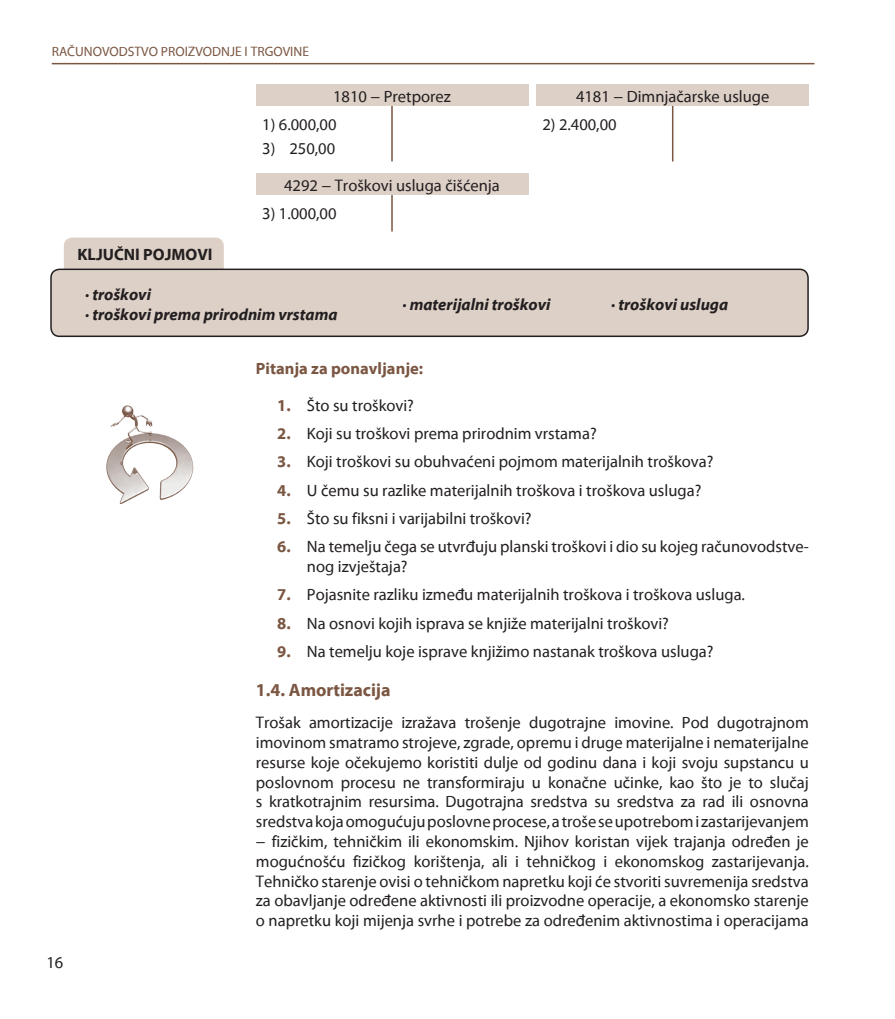
<style>
.page{position:relative;width:895px;height:1019px;background:#fff}
.page>*{position:absolute;margin:0;border:0;box-sizing:border-box;transform-origin:0 0}
._1_1__Naslov{font:700 18px "FS Myriad Pro";color:#7b5743}
.Tekst{font:16.5px/19.8px "FS Myriad Pro";color:#231f20;text-align:justify}
.Pitanja_tekst{font:16.5px/19.8px "FS Myriad Pro";color:#231f20}
.t1{font:italic 700 16.5px/19.8px "FS Myriad Pro";color:#231f20}
.Pitanja_NASLOV{font:700 16.5px "FS Myriad Pro";color:#7b5743}
.t2{font:700 16.5px "FS Myriad Pro";color:#231f20}
.t3{font:13.5px "FS Myriad Pro";color:#7b5743}
.s1{font-weight:700;color:#7b5743}
</style>
<div class="page">
<hr style="left:52px;top:63px;width:762px;height:1px;background:#7b5743">
<hr style="left:391px;top:104px;width:2px;height:57px;background:#7b5743">
<hr style="left:672px;top:104px;width:1px;height:57px;background:#7b5743">
<div style="left:256px;top:84px;width:272px;height:21px;background:#ddd0c7"></div>
<div style="left:536px;top:84px;width:273px;height:21px;background:#ddd0c7"></div>
<hr style="left:391px;top:193px;width:2px;height:38px;background:#7b5743">
<div style="left:256px;top:173px;width:272px;height:21px;background:#ddd0c7"></div>
<div style="left:64px;top:237px;width:160px;height:43px;background:#ddd0c7;border-radius:9px"></div>
<div style="left:51px;top:269px;width:757px;height:67px;background:#ddd0c7;border-radius:9px"></div>
<div style="left:50px;top:269px;width:759px;height:68px;border:2px solid #231f20;border-radius:9px"></div>
<img style="left:106px;top:405px;width:88px;height:99px">
<p class="t3" style="left:52px;top:45px;width:259px">RAČUNOVODSTVO PROIZVODNJE I TRGOVINE</p>
<p class="Tekst" style="left:333px;top:87px;width:119px">1810 – Pretporez</p>
<p class="Tekst" style="left:262px;top:115px;width:76px">1) 6.000,00</p>
<p class="Tekst" style="left:262px;top:139px;width:74px">3) 250,00</p>
<p class="Tekst" style="left:284px;top:176px;width:217px">4292 – Troškovi usluga čišćenja</p>
<p class="Tekst" style="left:262px;top:204px;width:76px">3) 1.000,00</p>
<p class="Tekst" style="left:576px;top:87px;width:195px">4181 – Dimnjačarske usluge</p>
<p class="Tekst" style="left:542px;top:115px;width:76px">2) 2.400,00</p>
<p class="Tekst" style="left:46px;top:953px;width:18px">16</p>
<p class="t2" style="left:77px;top:245px;width:137px">KLJUČNI POJMOVI</p>
<p class="t1" style="left:85px;top:285px;width:254px">· troškovi<br>· troškovi prema prirodnim vrstama</p>
<p class="t1" style="left:402px;top:295px;width:150px">· materijalni troškovi</p>
<p class="t1" style="left:611px;top:295px;width:119px">· troškovi usluga</p>
<p class="Pitanja_NASLOV" style="left:256px;top:359px;width:169px">Pitanja za ponavljanje:</p>
<p class="Pitanja_tekst" style="left:277px;top:396px;width:138px"><span class="s1">1.</span> Što su troškovi?</p>
<p class="Pitanja_tekst" style="left:277px;top:424px;width:321px"><span class="s1">2.</span> Koji su troškovi prema prirodnim vrstama?</p>
<p class="Pitanja_tekst" style="left:277px;top:452px;width:438px"><span class="s1">3.</span> Koji troškovi su obuhvaćeni pojmom materijalnih troškova?</p>
<p class="Pitanja_tekst" style="left:277px;top:480px;width:426px"><span class="s1">4.</span> U čemu su razlike materijalnih troškova i troškova usluga?</p>
<p class="Pitanja_tekst" style="left:277px;top:509px;width:256px"><span class="s1">5.</span> Što su fiksni i varijabilni troškovi?</p>
<p class="Pitanja_tekst" style="left:307px;top:537px;width:503px;text-indent:-30px"><span class="s1">6.</span> Na temelju čega se utvrđuju planski troškovi i dio su kojeg računovodstve&shy;nog izvještaja?</p>
<p class="Pitanja_tekst" style="left:277px;top:585px;width:469px"><span class="s1">7.</span> Pojasnite razliku između materijalnih troškova i troškova usluga.</p>
<p class="Pitanja_tekst" style="left:277px;top:613px;width:393px"><span class="s1">8.</span> Na osnovi kojih isprava se knjiže materijalni troškovi?</p>
<p class="Pitanja_tekst" style="left:277px;top:642px;width:438px"><span class="s1">9.</span> Na temelju koje isprave knjižimo nastanak troškova usluga?</p>
<p class="_1_1__Naslov" style="left:256px;top:679px;width:136px">1.4. Amortizacija</p>
<p class="Tekst" style="left:256px;top:713px;width:554px">Trošak amortizacije izražava trošenje dugotrajne imovine. Pod dugotrajnom imovinom smatramo strojeve, zgrade, opremu i druge materijalne i nematerijalne resurse koje očekujemo koristiti dulje od godinu dana i koji svoju supstancu u poslovnom procesu ne transformiraju u konačne učinke, kao što je to slučaj s kratkotrajnim resursima. Dugotrajna sredstva su sredstva za rad ili osnovna sredstva koja omogućuju poslovne procese, a troše se upotrebom i zastarijevanjem</p>
<p class="Tekst" style="left:256px;top:832px;width:554px">– fizičkim, tehničkim ili ekonomskim. Njihov koristan vijek trajanja određen je mogućnošću fizičkog korištenja, ali i tehničkog i ekonomskog zastarijevanja.<br>Tehničko starenje ovisi o tehničkom napretku koji će stvoriti suvremenija sredstva za obavljanje određene aktivnosti ili proizvodne operacije, a ekonomsko starenje o napretku koji mijenja svrhe i potrebe za određenim aktivnostima i operacijama</p>
</div>
